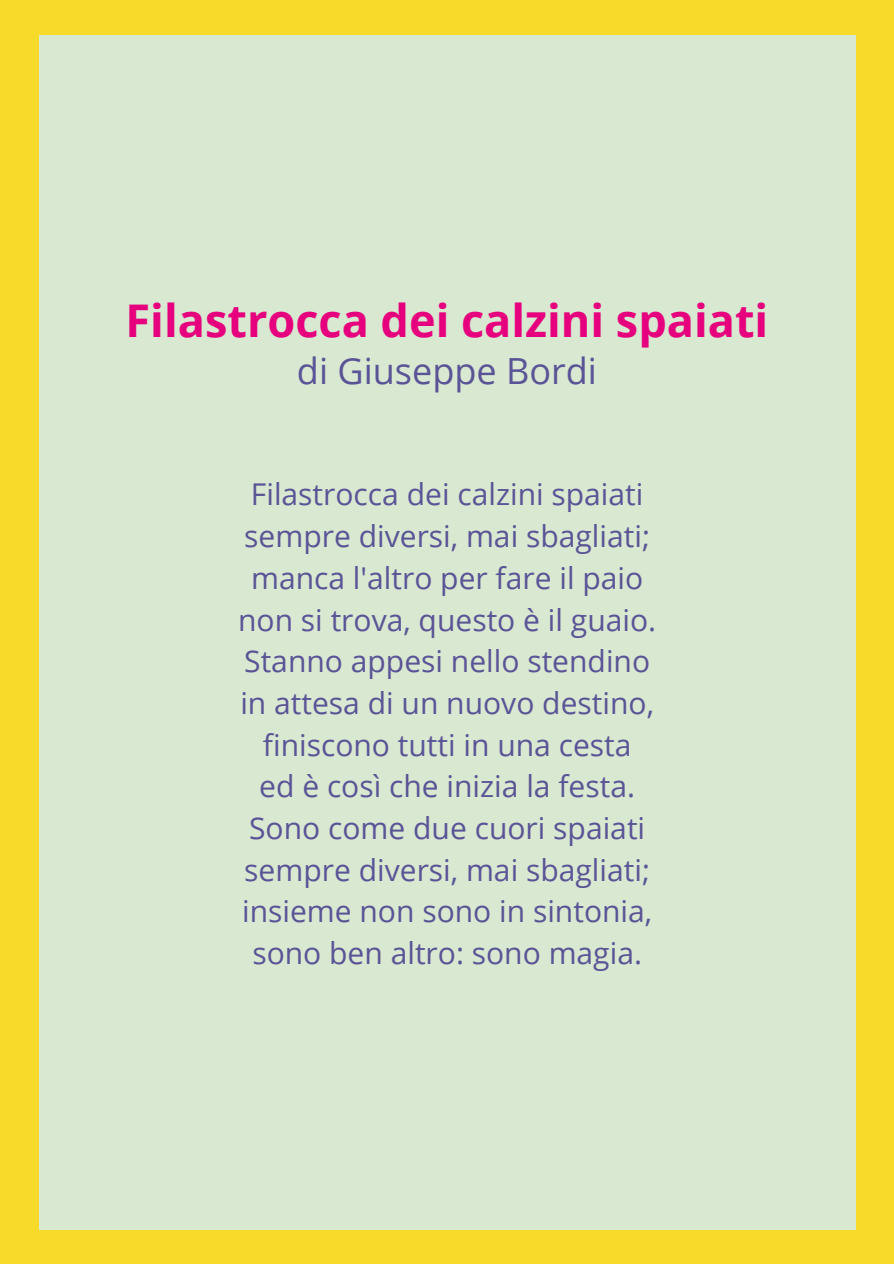
<style>
.page{position:relative;width:894px;height:1264px;background:#fff}
.page>*{position:absolute;margin:0;border:0;box-sizing:border-box;transform-origin:0 0}
.t1{font:700 45px "Open Sans";color:#e6007d}
.t2{font:36px "Open Sans";color:#5a5496}
.t3{font:30px/41.7px "Open Sans";color:#5a5496;text-align:center}
</style>
<div class="page">
<div style="left:0;top:0;width:893px;height:1263px;background:#f8da2b"></div>
<div style="left:39px;top:35px;width:816px;height:1194px;background:#d8e8d1"></div>
<h1 class="t1" style="left:126px;top:289px;width:644px">Filastrocca dei calzini spaiati</h1>
<p class="t2" style="left:297px;top:345px;width:301px">di Giuseppe Bordi</p>
<p class="t3" style="left:238px;top:473px;width:419px">Filastrocca dei calzini spaiati sempre diversi, mai sbagliati; manca l'altro per fare il paio non si trova, questo è il guaio.<br>Stanno appesi nello stendino in attesa di un nuovo destino, finiscono tutti in una cesta<br>ed è così che inizia la festa.<br>Sono come due cuori spaiati sempre diversi, mai sbagliati; insieme non sono in sintonia, sono ben altro: sono magia.</p>
</div>
